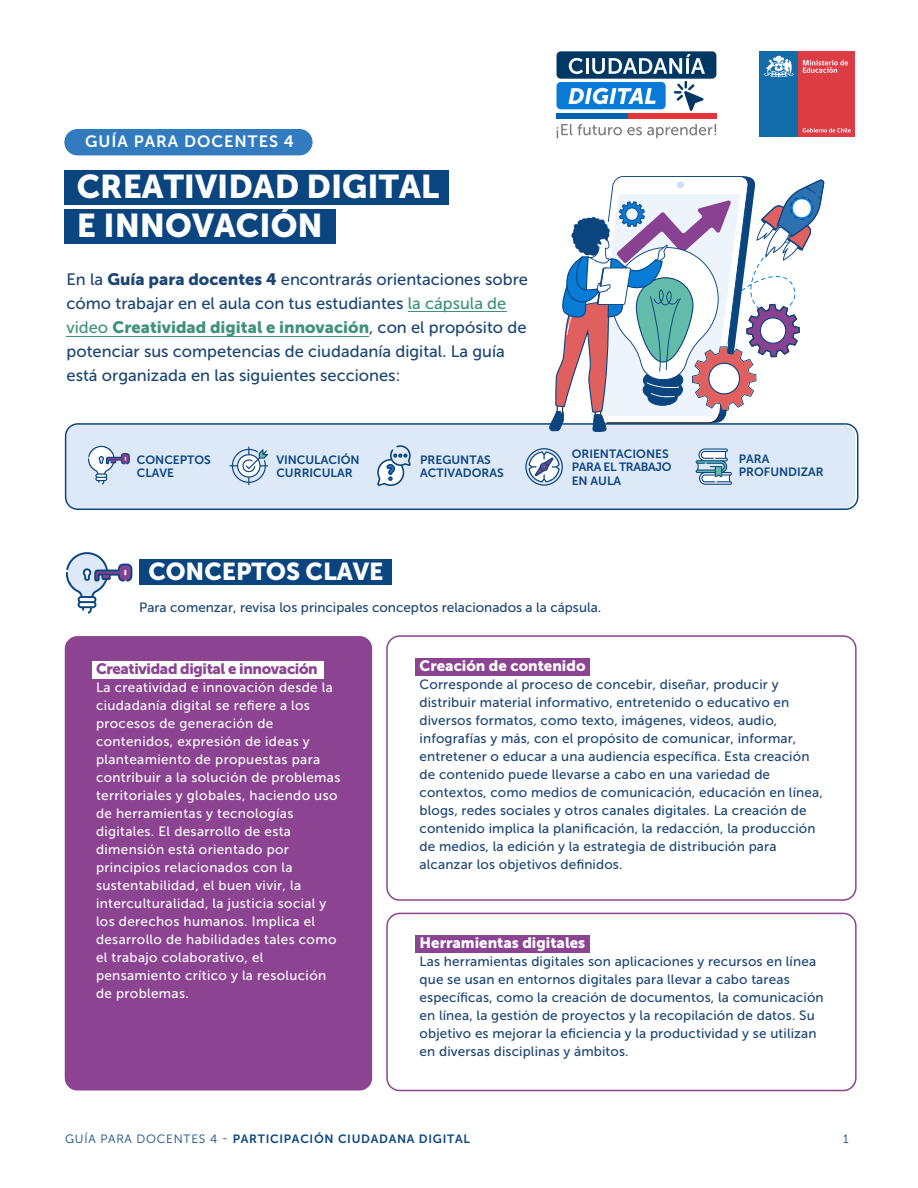
<style>
.page{position:relative;width:918px;height:1188px;background:#fff}
.page>*{position:absolute;margin:0;border:0;box-sizing:border-box;transform-origin:0 0}
.t1{font:32.85px/39.3px "Museo Sans 900";color:#fff}
.t2{font:24.3px "Museo Sans 900";letter-spacing:-.005em;color:#fff}
.t3{font:16.5px/24px "Museo Sans 500";color:#1b4673}
.t4{font:16.5px "Museo Sans 900";color:#3f927b}
.t5{font:16.35px "Museo Sans 700";letter-spacing:.06em;color:#fff}
.t6{font:15px "Museo Sans 900";color:#fff}
.t7{font:15px "Museo Sans 900";letter-spacing:-.025em;color:#8b4392}
.t8{font:13.5px/18px "Museo Sans 500";letter-spacing:.01em;color:#1b4673}
.t9{font:13.5px/18px "Museo Sans 500";letter-spacing:.025em;color:#fff}
.t10{font:12px/13.5px "Museo Sans 700";color:#0b4580}
.t11{font:12px "Museo Sans 700";letter-spacing:.06em;color:#0b4580}
.t12{font:12px "Museo Sans 300";color:#0b4580}
.s1{font-family:"Museo Sans 900"}
.s2{color:#3f927b}
.s3{font-family:"Museo Sans 500"}
.s4{font-family:"Museo Sans 500";color:#1b4673}
.s5{font-family:"Museo Sans 300"}
</style>
<div class="page">
<div style="left:759px;top:51px;width:39px;height:86px;background:#126caa"></div>
<div style="left:798px;top:51px;width:57px;height:86px;background:#de3c45"></div>
<svg style="left:803px;top:128px;width:48px;height:4px"></svg>
<svg style="left:764px;top:56px;width:30px;height:21px"></svg>
<svg style="left:803px;top:60px;width:45px;height:13px"></svg>
<div style="left:557px;top:51px;width:159px;height:28px;background:#003863;border-radius:4px"></div>
<div style="left:557px;top:82px;width:109px;height:27px;background:#087bd7;border-radius:4px"></div>
<svg style="left:569px;top:58px;width:14px;height:16px"></svg>
<hr style="left:586px;top:58px;width:3px;height:16px;background:#fff">
<svg style="left:592px;top:54px;width:113px;height:20px"></svg>
<svg style="left:568px;top:88px;width:88px;height:16px"></svg>
<svg style="left:557px;top:124px;width:159px;height:14px"></svg>
<div style="left:557px;top:113px;width:72px;height:5px;background:#0063af"></div>
<div style="left:629px;top:113px;width:88px;height:5px;background:#e73439"></div>
<svg style="left:674px;top:81px;width:30px;height:30px"></svg>
<div style="left:65px;top:636px;width:307px;height:455px;background:#8b4392;border-radius:13px"></div>
<svg style="left:66px;top:552px;width:67px;height:62px"></svg>
<div style="left:64px;top:129px;width:249px;height:26px;background:#327bbe;border-radius:13px"></div>
<div style="left:64px;top:170px;width:384px;height:34px;background:#0b4580"></div>
<div style="left:64px;top:209px;width:271px;height:34px;background:#0b4580"></div>
<div style="left:139px;top:559px;width:253px;height:26px;background:#0b4580"></div>
<div style="left:386px;top:635px;width:471px;height:266px;border:2px solid #8b4392;border-radius:13px"></div>
<div style="left:66px;top:424px;width:789px;height:85px;background:#dee9f7;border-radius:13px"></div>
<svg style="left:88px;top:446px;width:42px;height:39px"></svg>
<div style="left:65px;top:423px;width:793px;height:87px;border:2px solid #0b4580;border-radius:12px"></div>
<svg style="left:229px;top:446px;width:39px;height:39px"></svg>
<svg style="left:377px;top:445px;width:34px;height:41px"></svg>
<svg style="left:525px;top:448px;width:38px;height:38px"></svg>
<svg style="left:696px;top:449px;width:36px;height:36px"></svg>
<div style="left:92px;top:661px;width:232px;height:17px;background:#fff"></div>
<div style="left:415px;top:658px;width:175px;height:17px;background:#8b4392"></div>
<div style="left:386px;top:913px;width:471px;height:178px;border:2px solid #8b4392;border-radius:13px"></div>
<div style="left:415px;top:935px;width:175px;height:17px;background:#8b4392"></div>
<svg style="left:549px;top:176px;width:276px;height:256px"></svg>
<hr style="left:408px;top:311px;width:98px;height:1px;background:#3f927b">
<hr style="left:67px;top:336px;width:302px;height:1px;background:#3f927b">
<p class="t5" style="left:85px;top:132px;width:210px">GUÍA PARA DOCENTES 4</p>
<h1 class="t1" style="left:77px;top:167px;width:364px">CREATIVIDAD DIGITAL<br>E INNOVACIÓN</h1>
<p class="t3" style="left:67px;top:268px;width:463px">En la <span class="s1">Guía para docentes 4</span> encontrarás orientaciones sobre cómo trabajar en el aula con tus estudiantes <span class="s2">la cápsula de</span></p>
<p class="t4" style="left:67px;top:318px;width:462px"><span class="s3">video</span> Creatividad digital e innovación<span class="s4">, con el propósito de</span></p>
<p class="t3" style="left:67px;top:340px;width:440px">potenciar sus competencias de ciudadanía digital. La guía está organizada en las siguientes secciones:</p>
<p class="t10" style="left:137px;top:453px;width:76px">CONCEPTOS<br>CLAVE</p>
<p class="t10" style="left:276px;top:453px;width:85px">VINCULACIÓN<br>CURRICULAR</p>
<p class="t10" style="left:420px;top:453px;width:85px">PREGUNTAS<br>ACTIVADORAS</p>
<p class="t10" style="left:572px;top:447px;width:102px">ORIENTACIONES<br>PARA EL TRABAJO<br>EN AULA</p>
<p class="t10" style="left:739px;top:452px;width:86px">PARA<br>PROFUNDIZAR</p>
<h2 class="t2" style="left:148px;top:558px;width:237px">CONCEPTOS CLAVE</h2>
<p class="t8" style="left:139px;top:598px;width:464px">Para comenzar, revisa los principales conceptos relacionados a la cápsula.</p>
<p class="t7" style="left:96px;top:660px;width:223px">Creatividad digital e innovación</p>
<p class="t9" style="left:96px;top:678px;width:246px">La creatividad e innovación desde la ciudadanía digital se refiere a los procesos de generación de contenidos, expresión de ideas y planteamiento de propuestas para contribuir a la solución de problemas territoriales y globales, haciendo uso de herramientas y tecnologías digitales. El desarrollo de esta dimensión está orientado por principios relacionados con la sustentabilidad, el buen vivir, la interculturalidad, la justicia social y los derechos humanos. Implica el desarrollo de habilidades tales como el trabajo colaborativo, el pensamiento crítico y la resolución de problemas.</p>
<p class="t6" style="left:420px;top:657px;width:167px">Creación de contenido</p>
<p class="t8" style="left:420px;top:675px;width:405px">Corresponde al proceso de concebir, diseñar, producir y distribuir material informativo, entretenido o educativo en diversos formatos, como texto, imágenes, videos, audio, infografías y más, con el propósito de comunicar, informar, entretener o educar a una audiencia específica. Esta creación de contenido puede llevarse a cabo en una variedad de contextos, como medios de comunicación, educación en línea, blogs, redes sociales y otros canales digitales. La creación de contenido implica la planificación, la redacción, la producción de medios, la edición y la estrategia de distribución para alcanzar los objetivos definidos.</p>
<p class="t6" style="left:420px;top:935px;width:167px">Herramientas digitales</p>
<p class="t8" style="left:420px;top:953px;width:406px">Las herramientas digitales son aplicaciones y recursos en línea que se usan en entornos digitales para llevar a cabo tareas específicas, como la creación de documentos, la comunicación en línea, la gestión de proyectos y la recopilación de datos. Su objetivo es mejorar la eficiencia y la productividad y se utilizan en diversas disciplinas y ámbitos.</p>
<p class="t11" style="left:65px;top:1132px;width:406px"><span class="s5">GUÍA PARA DOCENTES 4 -</span> PARTICIPACIÓN CIUDADANA DIGITAL</p>
<p class="t12" style="left:843px;top:1132px;width:7px">1</p>
</div>
